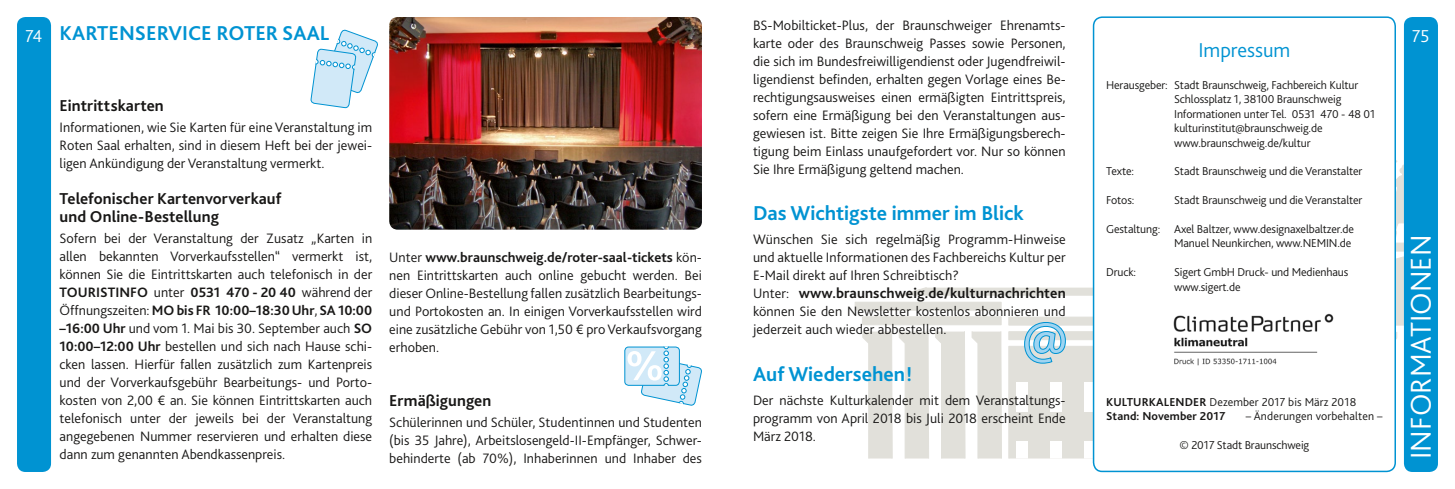
<style>
.page{position:relative;width:1455px;height:489px;background:#fff}
.page>*{position:absolute;margin:0;border:0;box-sizing:border-box;transform-origin:0 0}
.t1{font:300 30px "Bliss 2";letter-spacing:.005em;color:#fff}
.t2{font:700 21px "Bliss 2";color:#0093d2}
.t3{font:300 21px "Bliss 2";color:#0093d2}
.t4{font:300 18px "Bliss 2";color:#fff}
.t5{font:700 16.5px/18px "Bliss 2";letter-spacing:.005em;color:#181716}
.t6{font:700 15px "Bliss 2";letter-spacing:.005em;color:#181716}
.t7{font:300 14.25px/18px "Bliss 2";color:#181716;text-align:justify}
.t8{font:300 12px/14.4px "Bliss 2";letter-spacing:-.01em;color:#181716}
.t9{font:700 12px/14.4px "Bliss 2";letter-spacing:.01em;color:#181716}
.t10{font:300 12px "Bliss 2";letter-spacing:.01em;color:#181716}
.s1{font-weight:300;font-size:14.25px}
.s2{font-weight:700}
.s3{font-weight:300}
</style>
<div class="page">
<svg style="left:1395px;top:332px;width:1px;height:127px"></svg>
<svg style="left:1395px;top:156px;width:8px;height:169px"></svg>
<div style="left:854px;top:302px;width:147px;height:8px;background:#e1e0da;border:1px solid #e1e0da"></div>
<div style="left:1403px;top:17px;width:34px;height:455px;background:#0093d2;border-radius:9px"></div>
<div style="left:17px;top:17px;width:34px;height:455px;background:#0093d2;border-radius:9px"></div>
<img style="left:389px;top:17px;width:313px;height:213px">
<svg style="left:310px;top:29px;width:68px;height:80px"></svg>
<div style="left:624px;top:347px;width:56px;height:39px;background:#d1e9f8;border:1px solid #0093d2;border-radius:4px"></div>
<svg style="left:627px;top:346px;width:75px;height:60px"></svg>
<svg style="left:862px;top:287px;width:230px;height:172px"></svg>
<div style="left:1092px;top:16px;width:303px;height:456px;border:2px solid #0093d2;border-radius:9px"></div>
<img style="left:1173px;top:313px;width:160px;height:53px">
<p class="t7" style="left:753px;top:16px;width:314px">BS-Mobilticket-Plus, der Braunschweiger Ehrenamts&shy;karte oder des Braunschweig Passes sowie Personen, die sich im Bundesfreiwilligendienst oder Jugendfreiwil&shy;ligendienst befinden, erhalten gegen Vorlage eines Be&shy;rechtigungsausweises einen ermäßigten Eintrittspreis, sofern eine Ermäßigung bei den Veranstaltungen aus&shy;gewiesen ist. Bitte zeigen Sie Ihre Ermäßigungsberech&shy;tigung beim Einlass unaufgefordert vor. Nur so können Sie Ihre Ermäßigung geltend machen.</p>
<h2 class="t2" style="left:753px;top:200px;width:272px">Das Wichtigste immer im Blick</h2>
<p class="t7" style="left:753px;top:230px;width:314px">Wünschen Sie sich regelmäßig Programm-Hinweise und aktuelle Informationen des Fachbereichs Kultur per E-Mail direkt auf Ihren Schreibtisch?</p>
<p class="t6" style="left:753px;top:284px;width:314px"><span class="s1">Unter:</span> www.braunschweig.de/kulturnachrichten</p>
<p class="t7" style="left:753px;top:302px;width:314px">können Sie den Newsletter kostenlos abonnieren und jederzeit auch wieder abbestellen.</p>
<h2 class="t2" style="left:60px;top:20px;width:271px">KARTENSERVICE ROTER SAAL</h2>
<p class="t4" style="left:26px;top:24px;width:18px">74</p>
<p class="t4" style="left:1411px;top:24px;width:19px">75</p>
<h2 class="t3" style="left:1198px;top:37px;width:94px">Impressum</h2>
<p class="t8" style="left:1174px;top:78px;width:202px;text-indent:-68px">Herausgeber: Stadt Braunschweig, Fachbereich Kultur Schlossplatz 1, 38100 Braunschweig Informationen unter Tel. 0531 470 - 48 01 kulturinstitut@braunschweig.de www.braunschweig.de/kultur</p>
<p class="t8" style="left:1106px;top:164px;width:29px">Texte:</p>
<p class="t8" style="left:1174px;top:164px;width:190px">Stadt Braunschweig und die Veranstalter</p>
<p class="t8" style="left:1106px;top:193px;width:30px">Fotos:</p>
<p class="t8" style="left:1174px;top:193px;width:190px">Stadt Braunschweig und die Veranstalter</p>
<p class="t8" style="left:1106px;top:222px;width:249px;text-align:right">Gestaltung: Axel Baltzer, www.designaxelbaltzer.de<br>Manuel Neunkirchen, www.NEMIN.de</p>
<p class="t8" style="left:1106px;top:265px;width:32px">Druck:</p>
<p class="t8" style="left:1174px;top:265px;width:176px">Sigert GmbH Druck- und Medienhaus www.sigert.de</p>
<p class="t5" style="left:60px;top:96px;width:106px">Eintrittskarten</p>
<p class="t7" style="left:60px;top:118px;width:314px">Informationen, wie Sie Karten für eine Veranstaltung im Roten Saal erhalten, sind in diesem Heft bei der jewei&shy;ligen Ankündigung der Veranstaltung vermerkt.</p>
<p class="t5" style="left:60px;top:189px;width:223px">Telefonischer Kartenvorverkauf und Online-Bestellung</p>
<p class="t7" style="left:60px;top:229px;width:314px">Sofern bei der Veranstaltung der Zusatz „Karten in allen bekannten Vorverkaufsstellen“ vermerkt ist, können Sie die Eintrittskarten auch telefonisch in der <span class="s2">TOURISTINFO</span> unter <span class="s2">0531 470 - 20 40</span> während der Öffnungszeiten: <span class="s2">MO bis FR 10:00–18:30 Uhr</span>, <span class="s2">SA 10:00 –16:00 Uhr</span> und vom 1. Mai bis 30. September auch <span class="s2">SO 10:00–12:00 Uhr</span> bestellen und sich nach Hause schi&shy;cken lassen. Hierfür fallen zusätzlich zum Kartenpreis und der Vorverkaufsgebühr Bearbeitungs- und Porto&shy;kosten von 2,00 € an. Sie können Eintrittskarten auch telefonisch unter der jeweils bei der Veranstaltung angegebenen Nummer reservieren und erhalten diese dann zum genannten Abendkassenpreis.</p>
<h1 class="t1" style="left:1402px;top:459px;width:226px;rotate:-90deg">INFORMATIONEN</h1>
<p class="t7" style="left:389px;top:247px;width:314px">Unter <span class="s2">www.braunschweig.de/roter-saal-tickets</span> kön&shy;nen Eintrittskarten auch online gebucht werden. Bei dieser Online-Bestellung fallen zusätzlich Bearbeitungs&shy;und Portokosten an. In einigen Vorverkaufsstellen wird eine zusätzliche Gebühr von 1,50 € pro Verkaufsvorgang erhoben.</p>
<h2 class="t2" style="left:753px;top:361px;width:161px">Auf Wiedersehen!</h2>
<p class="t7" style="left:753px;top:391px;width:314px">Der nächste Kulturkalender mit dem Veranstaltungs&shy;programm von April 2018 bis Juli 2018 erscheint Ende März 2018.</p>
<p class="t5" style="left:389px;top:391px;width:103px">Ermäßigungen</p>
<p class="t7" style="left:389px;top:412px;width:314px">Schülerinnen und Schüler, Studentinnen und Studenten (bis 35 Jahre), Arbeitslosengeld-II-Empfänger, Schwer&shy;behinderte (ab 70%), Inhaberinnen und Inhaber des</p>
<p class="t9" style="left:1106px;top:394px;width:252px">KULTURKALENDER <span class="s3">Dezember 2017 bis März 2018<br></span>Stand: November 2017</p>
<p class="t10" style="left:1245px;top:409px;width:138px">– Änderungen vorbehalten –</p>
<p class="t8" style="left:1179px;top:438px;width:131px">© 2017 Stadt Braunschweig</p>
</div>
